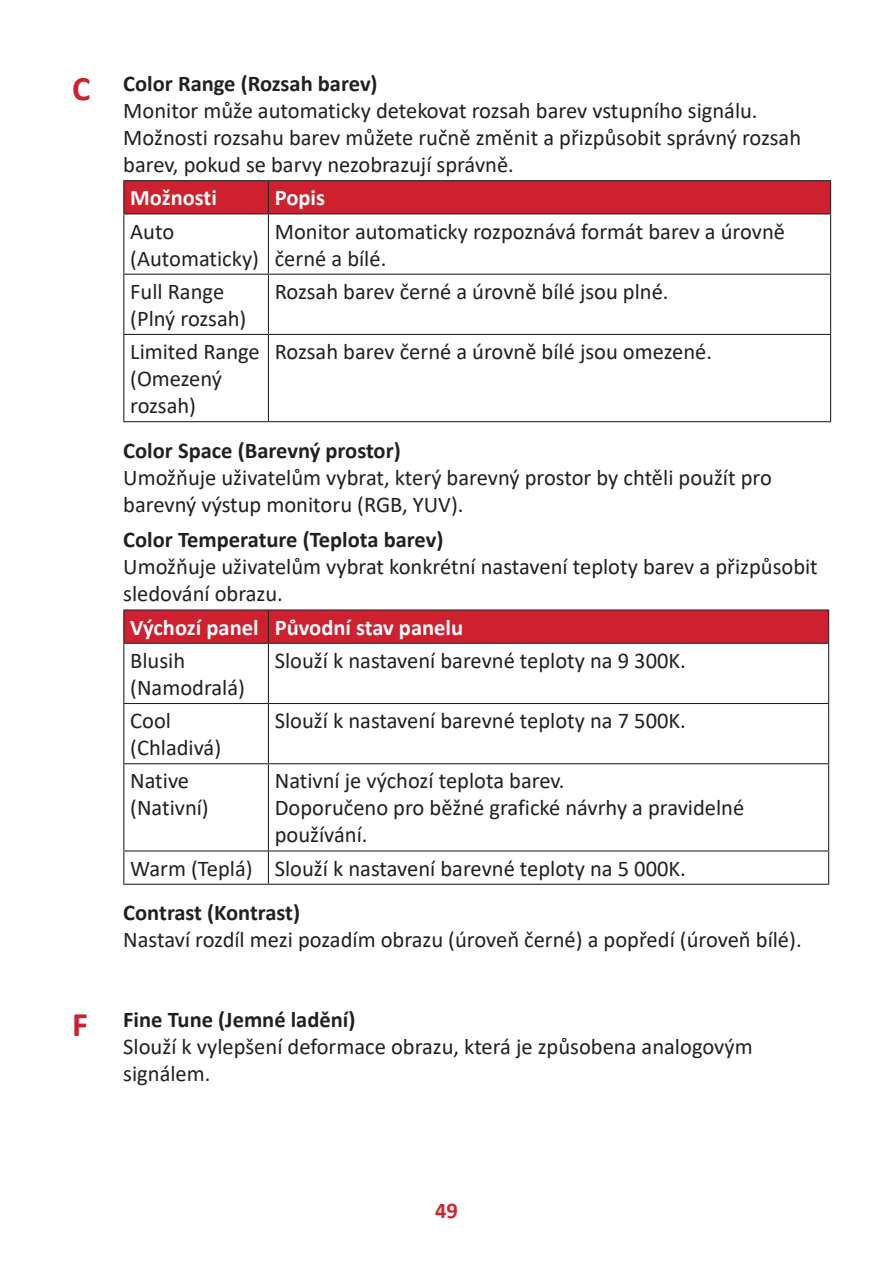
<style>
.page{position:relative;width:893px;height:1263px;background:#fff}
.page>*{position:absolute;margin:0;border:0;box-sizing:border-box;transform-origin:0 0}
.t1{font:22.5px/27px "Calibri";color:#231f20}
.t2{font:700 22.5px "Calibri";color:#231f20}
.t3{font:700 22.5px "Calibri";color:#fff}
.t4{font:700 22.5px "Calibri";color:#d1232a}
.s1{font-weight:700;font-size:34.5px;color:#cf202f}
.s2{font-weight:700}
</style>
<div class="page">
<div style="left:124px;top:181px;width:706px;height:32px;background:#cf202f"></div>
<hr style="left:123px;top:180px;width:145px;height:1px;background:#231f20">
<hr style="left:123px;top:181px;width:1px;height:32px;background:#231f20">
<hr style="left:268px;top:180px;width:563px;height:1px;background:#231f20">
<hr style="left:268px;top:181px;width:1px;height:32px;background:#231f20">
<hr style="left:830px;top:181px;width:1px;height:32px;background:#231f20">
<hr style="left:123px;top:213px;width:145px;height:1px;background:#231f20">
<hr style="left:123px;top:214px;width:1px;height:60px;background:#231f20">
<hr style="left:268px;top:213px;width:563px;height:1px;background:#231f20">
<hr style="left:268px;top:214px;width:1px;height:60px;background:#231f20">
<hr style="left:830px;top:214px;width:1px;height:60px;background:#231f20">
<hr style="left:123px;top:274px;width:145px;height:1px;background:#231f20">
<hr style="left:123px;top:275px;width:1px;height:59px;background:#231f20">
<hr style="left:268px;top:274px;width:563px;height:1px;background:#231f20">
<hr style="left:268px;top:275px;width:1px;height:59px;background:#231f20">
<hr style="left:830px;top:275px;width:1px;height:59px;background:#231f20">
<hr style="left:123px;top:334px;width:145px;height:1px;background:#231f20">
<hr style="left:123px;top:335px;width:1px;height:86px;background:#231f20">
<hr style="left:268px;top:334px;width:563px;height:1px;background:#231f20">
<hr style="left:268px;top:335px;width:1px;height:86px;background:#231f20">
<hr style="left:830px;top:335px;width:1px;height:86px;background:#231f20">
<hr style="left:123px;top:421px;width:145px;height:1px;background:#231f20">
<hr style="left:268px;top:421px;width:563px;height:1px;background:#231f20">
<div style="left:124px;top:610px;width:704px;height:33px;background:#cf202f"></div>
<hr style="left:123px;top:609px;width:145px;height:1px;background:#231f20">
<hr style="left:123px;top:610px;width:1px;height:33px;background:#231f20">
<hr style="left:268px;top:609px;width:561px;height:1px;background:#231f20">
<hr style="left:268px;top:610px;width:1px;height:33px;background:#231f20">
<hr style="left:828px;top:610px;width:1px;height:33px;background:#231f20">
<hr style="left:123px;top:643px;width:145px;height:1px;background:#231f20">
<hr style="left:123px;top:644px;width:1px;height:59px;background:#231f20">
<hr style="left:268px;top:643px;width:561px;height:1px;background:#231f20">
<hr style="left:268px;top:644px;width:1px;height:59px;background:#231f20">
<hr style="left:828px;top:644px;width:1px;height:59px;background:#231f20">
<hr style="left:123px;top:703px;width:145px;height:1px;background:#231f20">
<hr style="left:123px;top:704px;width:1px;height:59px;background:#231f20">
<hr style="left:268px;top:703px;width:561px;height:1px;background:#231f20">
<hr style="left:268px;top:704px;width:1px;height:59px;background:#231f20">
<hr style="left:828px;top:704px;width:1px;height:59px;background:#231f20">
<hr style="left:123px;top:763px;width:145px;height:1px;background:#231f20">
<hr style="left:123px;top:764px;width:1px;height:86px;background:#231f20">
<hr style="left:268px;top:763px;width:561px;height:1px;background:#231f20">
<hr style="left:268px;top:764px;width:1px;height:86px;background:#231f20">
<hr style="left:828px;top:764px;width:1px;height:86px;background:#231f20">
<hr style="left:123px;top:850px;width:145px;height:1px;background:#231f20">
<hr style="left:123px;top:851px;width:1px;height:33px;background:#231f20">
<hr style="left:268px;top:850px;width:561px;height:1px;background:#231f20">
<hr style="left:268px;top:851px;width:1px;height:33px;background:#231f20">
<hr style="left:828px;top:851px;width:1px;height:33px;background:#231f20">
<hr style="left:123px;top:884px;width:145px;height:1px;background:#231f20">
<hr style="left:268px;top:884px;width:561px;height:1px;background:#231f20">
<p class="t1" style="left:123px;top:69px;width:679px;text-indent:-51px"><span class="s1">C</span> <span class="s2">Color Range (Rozsah barev)<br></span>Monitor může automaticky detekovat rozsah barev vstupního signálu.<br>Možnosti rozsahu barev můžete ručně změnit a přizpůsobit správný rozsah barev, pokud se barvy nezobrazují správně.</p>
<p class="t3" style="left:130px;top:182px;width:88px">Možnosti</p>
<p class="t3" style="left:275px;top:182px;width:52px">Popis</p>
<p class="t1" style="left:130px;top:217px;width:130px">Auto (Automaticky)</p>
<p class="t1" style="left:275px;top:217px;width:512px">Monitor automaticky rozpoznává formát barev a úrovně černé a bílé.</p>
<p class="t1" style="left:130px;top:277px;width:118px">Full Range (Plný rozsah)</p>
<p class="t1" style="left:275px;top:277px;width:395px">Rozsah barev černé a úrovně bílé jsou plné.</p>
<p class="t1" style="left:130px;top:338px;width:131px">Limited Range (Omezený rozsah)</p>
<p class="t1" style="left:275px;top:338px;width:439px">Rozsah barev černé a úrovně bílé jsou omezené.</p>
<p class="t2" style="left:123px;top:434px;width:279px">Color Space (Barevný prostor)</p>
<p class="t1" style="left:123px;top:463px;width:650px">Umožňuje uživatelům vybrat, který barevný prostor by chtěli použít pro barevný výstup monitoru (RGB, YUV).</p>
<p class="t2" style="left:123px;top:523px;width:322px">Color Temperature (Teplota barev)</p>
<p class="t1" style="left:123px;top:552px;width:696px">Umožňuje uživatelům vybrat konkrétní nastavení teploty barev a přizpůsobit sledování obrazu.</p>
<p class="t3" style="left:130px;top:611px;width:334px">Výchozí panel Původní stav panelu</p>
<p class="t1" style="left:130px;top:646px;width:116px">Blusih (Namodralá)</p>
<p class="t1" style="left:275px;top:646px;width:413px">Slouží k nastavení barevné teploty na 9 300K.</p>
<p class="t1" style="left:130px;top:707px;width:92px">Cool (Chladivá)</p>
<p class="t1" style="left:275px;top:707px;width:413px">Slouží k nastavení barevné teploty na 7 500K.</p>
<p class="t1" style="left:130px;top:767px;width:80px">Native (Nativní)</p>
<p class="t1" style="left:275px;top:767px;width:471px">Nativní je výchozí teplota barev.<br>Doporučeno pro běžné grafické návrhy a pravidelné používání.</p>
<p class="t1" style="left:130px;top:854px;width:557px">Warm (Teplá) Slouží k nastavení barevné teploty na 5 000K.</p>
<p class="t2" style="left:123px;top:897px;width:178px">Contrast (Kontrast)</p>
<p class="t1" style="left:123px;top:925px;width:680px">Nastaví rozdíl mezi pozadím obrazu (úroveň černé) a popředí (úroveň bílé).</p>
<p class="t1" style="left:123px;top:1005px;width:631px;text-indent:-51px"><span class="s1">F</span> <span class="s2">Fine Tune (Jemné ladění)<br></span>Slouží k vylepšení deformace obrazu, která je způsobena analogovým signálem.</p>
<p class="t4" style="left:435px;top:1194px;width:24px">49</p>
</div>
